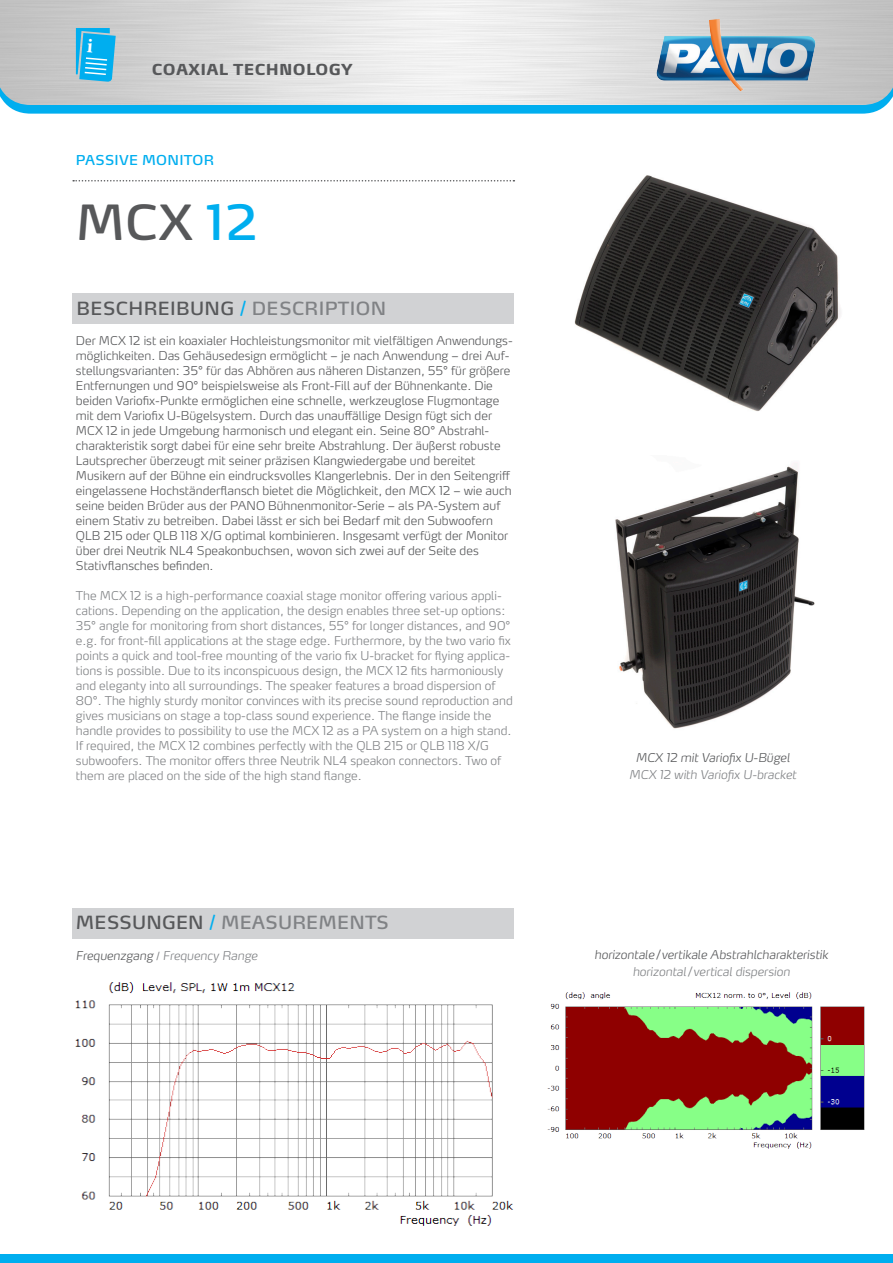
<style>
.page{position:relative;width:893px;height:1263px;background:#fff}
.page>*{position:absolute;margin:0;border:0;box-sizing:border-box;transform-origin:0 0}
.t1{font:48px "Max Pro";color:#57585a}
.t2{font:18px "Max Pro";letter-spacing:.02em;color:#57585a}
.t3{font:18px "Max Pro";letter-spacing:.01em;color:#808285}
.t4{font:800 15px "Max Pro";letter-spacing:.02em;color:#57585a}
.t5{font:13.5px "Max Pro";letter-spacing:.02em;color:#00aeef}
.t6{font:200 12px/15px "Max Pro";color:#57585a}
.t7{font:200 12px/15px "Max Pro";color:#808285}
.t8{font:italic 200 12px/16.5px "Max Pro";color:#57585a;text-align:center}
.t9{font:italic 200 12px "Max Pro";color:#808285}
.s1{color:#00aeef}
.s2{color:#808285}
.s3{color:#57585a}
.s4{font-family:"Gill Sans";font-weight:400;font-style:normal}
</style>
<div class="page">
<svg style="left:7px;top:105px;width:879px;height:9px;background:#0eb2ef"></svg>
<img style="left:0;top:0;width:893px;height:105px">
<svg style="left:73px;top:180px;width:441px;height:1px"></svg>
<div style="left:0;top:1254px;width:893px;height:9px;background:#00aeef"></div>
<div style="left:72px;top:908px;width:441px;height:30px;background:#d1d2d4"></div>
<img style="left:656px;top:19px;width:160px;height:72px">
<div style="left:72px;top:294px;width:441px;height:30px;background:#d1d2d4"></div>
<img style="left:574px;top:175px;width:267px;height:236px">
<img style="left:615px;top:466px;width:200px;height:263px">
<img style="left:547px;top:992px;width:318px;height:157px">
<img style="left:75px;top:982px;width:439px;height:244px">
<svg style="left:76px;top:28px;width:40px;height:54px;background:#30b7e9"></svg>
<p class="t4" style="left:152px;top:57px;width:202px">COAXIAL TECHNOLOGY</p>
<p class="t5" style="left:76px;top:149px;width:140px">PASSIVE MONITOR</p>
<p class="t1" style="left:76px;top:183px;width:183px">MCX <span class="s1">12</span></p>
<p class="t2" style="left:77px;top:294px;width:311px">BESCHREIBUNG <span class="s1">/</span> <span class="s2">DESCRIPTION</span></p>
<p class="t6" style="left:76px;top:332px;width:438px">Der MCX 12 ist ein koaxialer Hochleistungsmonitor mit vielfältigen Anwendungs&shy;möglichkeiten. Das Gehäusedesign ermöglicht – je nach Anwendung – drei Auf&shy;stellungsvarianten: 35° für das Abhören aus näheren Distanzen, 55° für größere Entfernungen und 90° beispielsweise als Front-Fill auf der Bühnenkante. Die beiden Variofix-Punkte ermöglichen eine schnelle, werkzeuglose Flugmontage mit dem Variofix U-Bügelsystem. Durch das unauffällige Design fügt sich der MCX 12 in jede Umgebung harmonisch und elegant ein. Seine 80° Abstrahl&shy;charakteristik sorgt dabei für eine sehr breite Abstrahlung. Der äußerst robuste Lautsprecher überzeugt mit seiner präzisen Klangwiedergabe und bereitet Musikern auf der Bühne ein eindrucksvolles Klangerlebnis. Der in den Seitengriff eingelassene Hochständerflansch bietet die Möglichkeit, den MCX 12 – wie auch seine beiden Brüder aus der PANO Bühnenmonitor-Serie – als PA-System auf einem Stativ zu betreiben. Dabei lässt er sich bei Bedarf mit den Subwoofern QLB 215 oder QLB 118 X/G optimal kombinieren. Insgesamt verfügt der Monitor über drei Neutrik NL4 Speakonbuchsen, wovon sich zwei auf der Seite des Stativflansches befinden.</p>
<p class="t7" style="left:76px;top:587px;width:438px">The MCX 12 is a high-performance coaxial stage monitor offering various appli&shy;cations. Depending on the application, the design enables three set-up options:<br>35° angle for monitoring from short distances, 55° for longer distances, and 90° e.g. for front-fill applications at the stage edge. Furthermore, by the two vario fix points a quick and tool-free mounting of the vario fix U-bracket for flying applica&shy;tions is possible. Due to its inconspicuous design, the MCX 12 fits harmoniously and eleganty into all surroundings. The speaker features a broad dispersion of 80°. The highly sturdy monitor convinces with its precise sound reproduction and gives musicians on stage a top-class sound experience. The flange inside the handle provides to possibility to use the MCX 12 as a PA system on a high stand.<br>If required, the MCX 12 combines perfectly with the QLB 215 or QLB 118 X/G subwoofers. The monitor offers three Neutrik NL4 speakon connectors. Two of them are placed on the side of the high stand flange.</p>
<p class="t3" style="left:76px;top:908px;width:315px"><span class="s3">MESSUNGEN</span> <span class="s1">/</span> MEASUREMENTS</p>
<p class="t8" style="left:636px;top:749px;width:156px">MCX 12 mit Variofix U-Bügel</p>
<p class="t9" style="left:629px;top:765px;width:169px">MCX 12 with Variofix U-bracket</p>
<p class="t9" style="left:76px;top:946px;width:183px"><span class="s3">Frequenzgang</span> <span class="s4">/</span> Frequency Range</p>
<p class="t8" style="left:594px;top:945px;width:235px">horizontale/vertikale Abstrahlcharakteristik <span class="s2">horizontal/vertical dispersion</span></p>
</div>
